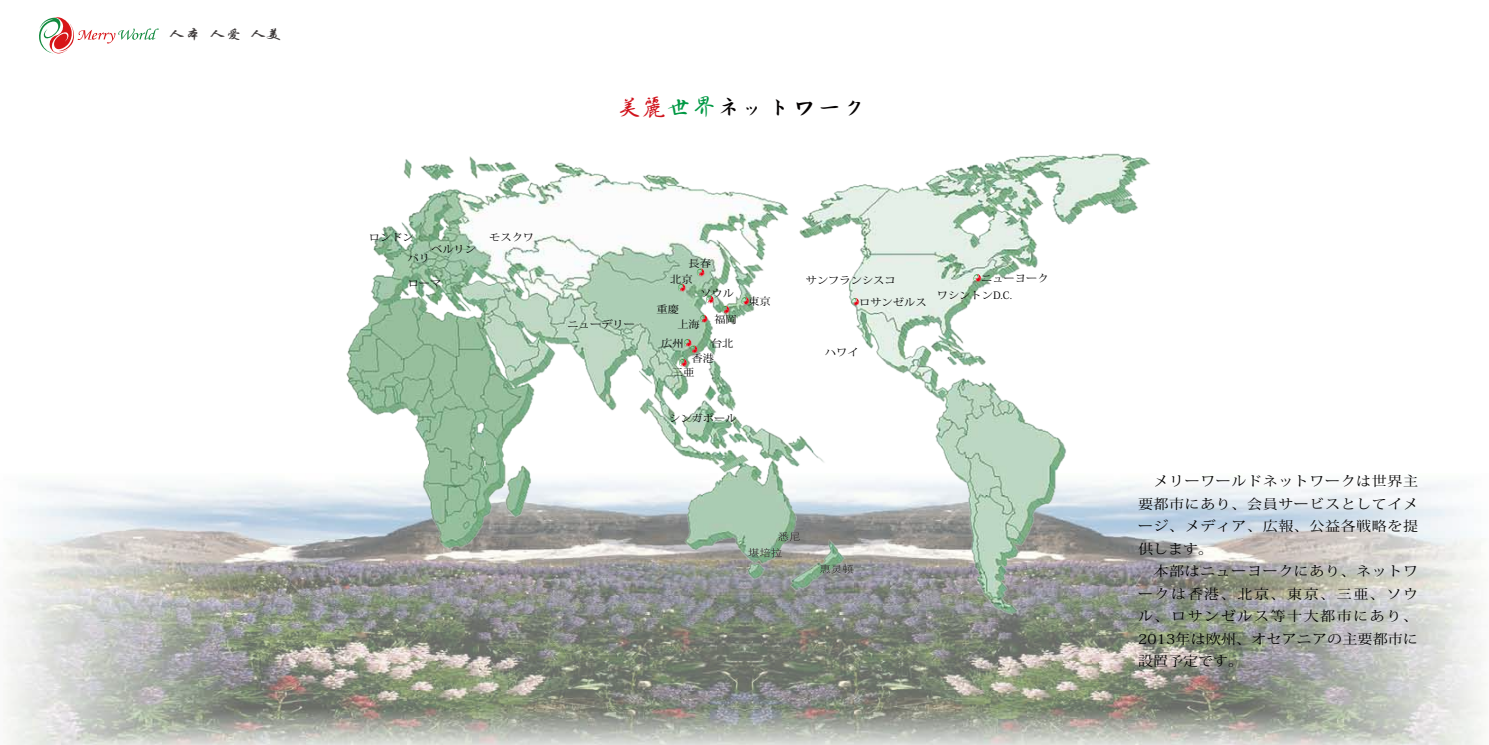
<style>
.page{position:relative;width:1489px;height:745px;background:#fff}
.page>*{position:absolute;margin:0;border:0;box-sizing:border-box;transform-origin:0 0}
.t1{font:22.5px "Gyoseki Gyosho";color:#040000;scale:1.11 1}
.t2{font:13.5px/22.5px "Koz Min Pro";letter-spacing:.04em;color:#000;scale:1.11 1}
.t3{font:13px "ST Xingkai";color:#3e3a3a;scale:1.25 1}
.t4{font:10.12px/14.4px "Koz Min Pro";color:#000;scale:1.11 1}
.s1{color:#d0121b}
.s2{color:#094}
</style>
<div class="page">
<svg style="left:39px;top:17px;width:120px;height:37px"></svg>
<img style="left:4px;top:482px;width:1484px;height:262px">
<img style="left:330px;top:153px;width:828px;height:467px">
<svg style="left:851px;top:297px;width:8px;height:9px"></svg>
<svg style="left:973px;top:274px;width:8px;height:8px"></svg>
<svg style="left:820px;top:564px;width:33px;height:9px"></svg>
<svg style="left:778px;top:531px;width:21px;height:10px"></svg>
<svg style="left:748px;top:547px;width:33px;height:10px"></svg>
<svg style="left:741px;top:297px;width:8px;height:8px"></svg>
<svg style="left:705px;top:295px;width:9px;height:8px"></svg>
<svg style="left:721px;top:305px;width:8px;height:9px"></svg>
<svg style="left:677px;top:283px;width:8px;height:9px"></svg>
<svg style="left:699px;top:314px;width:8px;height:9px"></svg>
<svg style="left:696px;top:268px;width:8px;height:8px"></svg>
<svg style="left:679px;top:338px;width:18px;height:29px"></svg>
<p class="t3" style="left:168px;top:28px;width:92px">人本 人爱 人美</p>
<h1 class="t1" style="left:616px;top:97px;width:227px"><span class="s1">美麗</span><span class="s2">世界</span>ネットワーク</h1>
<p class="t4" style="left:369px;top:229px;width:42px">ロンドン</p>
<p class="t4" style="left:489px;top:229px;width:42px">モスクワ</p>
<p class="t4" style="left:407px;top:275px;width:32px">ローマ</p>
<p class="t4" style="left:431px;top:241px;width:42px">ベルリン</p>
<p class="t4" style="left:407px;top:250px;width:22px">パリ</p>
<p class="t4" style="left:567px;top:316px;width:62px">ニューデリー</p>
<p class="t4" style="left:688px;top:255px;width:22px">長春</p>
<p class="t4" style="left:700px;top:286px;width:32px">ソウル</p>
<p class="t4" style="left:714px;top:311px;width:22px">福岡</p>
<p class="t4" style="left:670px;top:271px;width:22px">北京</p>
<p class="t4" style="left:677px;top:302px;width:22px;text-indent:-21px">重慶<br>上海</p>
<p class="t4" style="left:661px;top:335px;width:22px">広州</p>
<p class="t4" style="left:710px;top:335px;width:22px">台北</p>
<p class="t4" style="left:691px;top:351px;width:22px">香港</p>
<p class="t4" style="left:672px;top:365px;width:22px">三亜</p>
<p class="t4" style="left:748px;top:293px;width:22px">東京</p>
<p class="t4" style="left:669px;top:410px;width:62px">シンガポール</p>
<p class="t4" style="left:859px;top:269px;width:62px;line-height:21.6px;text-indent:-53px">サンフランシスコ<br>ロサンゼルス</p>
<p class="t4" style="left:981px;top:271px;width:62px">ニューヨーク</p>
<p class="t4" style="left:936px;top:287px;width:70px">ワシントンD.C.</p>
<p class="t4" style="left:824px;top:345px;width:32px">ハワイ</p>
<p class="t2" style="left:1137px;top:469px;width:254px">　メリーワールドネットワークは世界主要都市にあり、会員サービスとしてイメージ、メディア、広報、公益各戦略を提供します。<br>　本部はニューヨークにあり、ネットワークは香港、北京、東京、三亜、ソウル、ロサンゼルス等十大都市にあり、<br>2013年は欧州、オセアニアの主要都市に設置予定です。</p>
</div>
